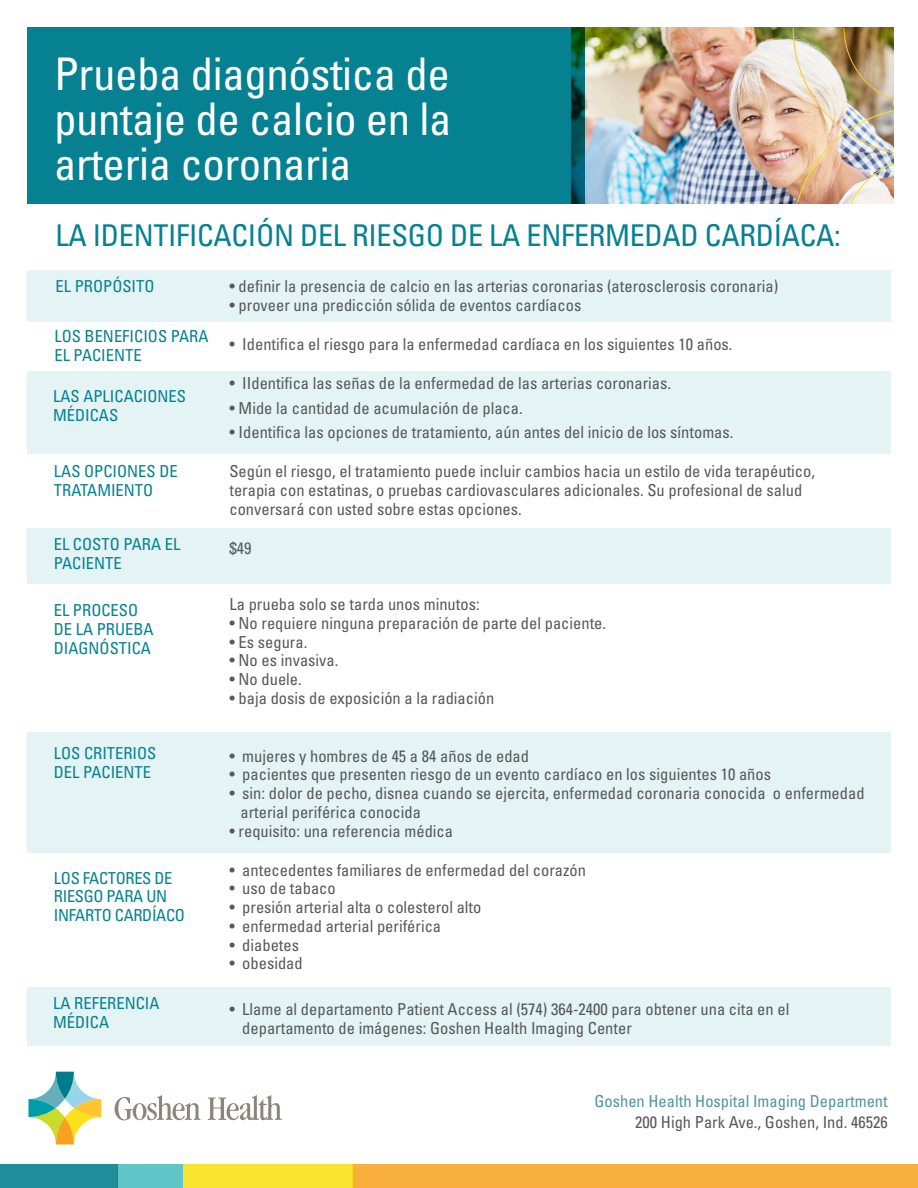
<style>
.page{position:relative;width:918px;height:1188px;background:#fff}
.page>*{position:absolute;margin:0;border:0;box-sizing:border-box;transform-origin:0 0}
.t1{font:condensed 45px/45px "Univers";letter-spacing:-.01em;color:#fff;text-align:justify}
.t2{font:condensed 30px "Univers";letter-spacing:-.01em;color:#058191}
.t3{font:condensed 16.5px/18.8px "Univers";color:#57585a}
.t4{font:condensed 16.5px/18.8px "Univers";color:#058191}
.t5{font:condensed 16.5px/18.8px "Univers";letter-spacing:-.02em;color:#058191}
.t6{font:condensed 16.5px "Univers";color:#5293a3}
</style>
<div class="page">
<div style="left:27px;top:270px;width:864px;height:52px;background:#e4f3f4"></div>
<div style="left:27px;top:372px;width:864px;height:82px;background:#e4f3f4"></div>
<div style="left:27px;top:528px;width:864px;height:56px;background:#e4f3f4"></div>
<div style="left:27px;top:987px;width:864px;height:58px;background:#e4f3f4"></div>
<div style="left:27px;top:733px;width:864px;height:120px;background:#e4f3f4"></div>
<img style="left:584px;top:27px;width:208px;height:176px">
<div style="left:27px;top:27px;width:557px;height:176px;background:#058191"></div>
<svg style="left:28px;top:1071px;width:73px;height:74px"></svg>
<svg style="left:115px;top:1095px;width:86px;height:25px"></svg>
<svg style="left:208px;top:1095px;width:74px;height:25px"></svg>
<img style="left:792px;top:27px;width:101px;height:176px">
<div style="left:353px;top:1164px;width:565px;height:24px;background:#f9af3c"></div>
<div style="left:183px;top:1164px;width:170px;height:24px;background:#fae431"></div>
<div style="left:118px;top:1164px;width:65px;height:24px;background:#61c5c7"></div>
<div style="left:0;top:1164px;width:118px;height:24px;background:#1e8d9c"></div>
<p class="t1" style="left:54px;top:51px;width:399px">Prueba diagnóstica de puntaje de calcio en la arteria coronaria</p>
<p class="t2" style="left:56px;top:217px;width:787px">LA IDENTIFICACIÓN DEL RIESGO DE LA ENFERMEDAD CARDÍACA:</p>
<p class="t4" style="left:56px;top:277px;width:101px">EL PROPÓSITO</p>
<p class="t3" style="left:230px;top:277px;width:550px">• definir la presencia de calcio en las arterias coronarias (aterosclerosis coronaria)</p>
<p class="t3" style="left:229px;top:295px;width:353px">• proveer una predicción sólida de eventos cardíacos</p>
<p class="t3" style="left:229px;top:334px;width:505px">• Identifica el riesgo para la enfermedad cardíaca en los siguientes 10 años.</p>
<p class="t3" style="left:229px;top:373px;width:443px">• IIdentifica las señas de la enfermedad de las arterias coronarias.</p>
<p class="t3" style="left:229px;top:398px;width:295px">• Mide la cantidad de acumulación de placa.</p>
<p class="t3" style="left:230px;top:423px;width:506px">• Identifica las opciones de tratamiento, aún antes del inicio de los síntomas.</p>
<p class="t3" style="left:229px;top:462px;width:587px">Según el riesgo, el tratamiento puede incluir cambios hacia un estilo de vida terapéutico, terapia con estatinas, o pruebas cardiovasculares adicionales. Su profesional de salud conversará con usted sobre estas opciones.</p>
<p class="t3" style="left:229px;top:538px;width:23px">$49</p>
<p class="t4" style="left:54px;top:326px;width:156px">LOS BENEFICIOS PARA<br>EL PACIENTE</p>
<p class="t4" style="left:53px;top:387px;width:134px">LAS APLICACIONES<br>MÉDICAS</p>
<p class="t4" style="left:54px;top:461px;width:125px">LAS OPCIONES DE<br>TRATAMIENTO</p>
<p class="t4" style="left:54px;top:535px;width:128px">EL COSTO PARA EL<br>PACIENTE</p>
<p class="t4" style="left:54px;top:601px;width:101px">EL PROCESO<br>DE LA PRUEBA<br>DIAGNÓSTICA</p>
<p class="t3" style="left:230px;top:595px;width:252px">La prueba solo se tarda unos minutos:</p>
<p class="t3" style="left:229px;top:613px;width:378px">• No requiere ninguna preparación de parte del paciente.</p>
<p class="t3" style="left:229px;top:632px;width:79px">• Es segura.</p>
<p class="t3" style="left:229px;top:651px;width:111px">• No es invasiva.</p>
<p class="t3" style="left:229px;top:670px;width:74px">• No duele.</p>
<p class="t3" style="left:229px;top:688px;width:266px">• baja dosis de exposición a la radiación</p>
<p class="t4" style="left:54px;top:743px;width:104px">LOS CRITERIOS<br>DEL PACIENTE</p>
<p class="t5" style="left:54px;top:868px;width:133px">LOS FACTORES DE<br>RIESGO PARA UN<br>INFARTO CARDÍACO</p>
<p class="t4" style="left:53px;top:993px;width:108px">LA REFERENCIA<br>MÉDICA</p>
<p class="t3" style="left:229px;top:746px;width:301px">• mujeres y hombres de 45 a 84 años de edad</p>
<p class="t3" style="left:229px;top:765px;width:543px">• pacientes que presenten riesgo de un evento cardíaco en los siguientes 10 años</p>
<p class="t3" style="left:240px;top:784px;width:626px;text-indent:-11px">• sin: dolor de pecho, disnea cuando se ejercita, enfermedad coronaria conocida o enfermedad arterial periférica conocida</p>
<p class="t3" style="left:229px;top:821px;width:225px">• requisito: una referencia médica</p>
<p class="t3" style="left:230px;top:860px;width:358px">• antecedentes familiares de enfermedad del corazón</p>
<p class="t3" style="left:229px;top:879px;width:108px">• uso de tabaco</p>
<p class="t3" style="left:229px;top:898px;width:254px">• presión arterial alta o colesterol alto</p>
<p class="t3" style="left:229px;top:916px;width:213px">• enfermedad arterial periférica</p>
<p class="t3" style="left:229px;top:935px;width:71px">• diabetes</p>
<p class="t3" style="left:229px;top:954px;width:75px">• obesidad</p>
<p class="t3" style="left:242px;top:1000px;width:549px;text-indent:-13px">• Llame al departamento Patient Access al (574) 364-2400 para obtener una cita en el departamento de imágenes: Goshen Health Imaging Center</p>
<p class="t6" style="left:594px;top:1090px;width:295px">Goshen Health Hospital Imaging Department</p>
<p class="t3" style="left:635px;top:1112px;width:254px">200 High Park Ave., Goshen, Ind. 46526</p>
</div>
